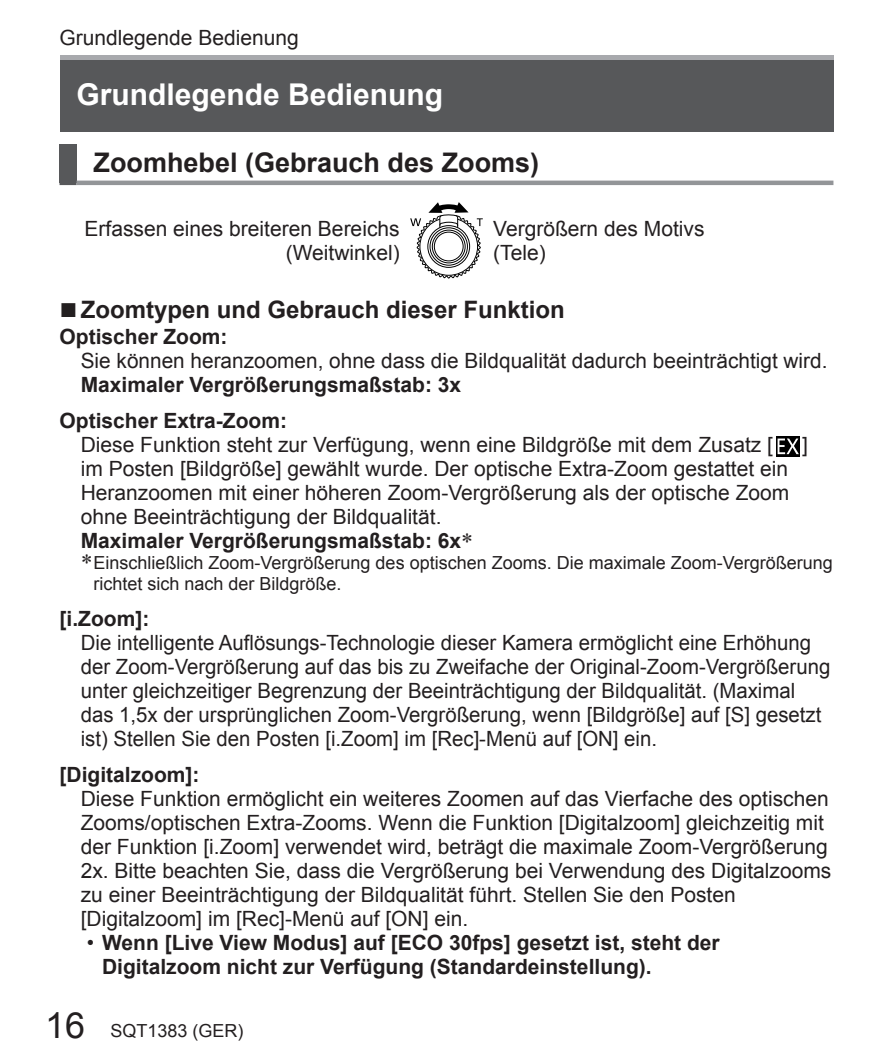
<style>
.page{position:relative;width:893px;height:1063px;background:#fff}
.page>*{position:absolute;margin:0;border:0;box-sizing:border-box;transform-origin:0 0}
.t1{font:700 30px "Arial";color:#fff}
.t2{font:700 27px "Arial";color:#231f20}
.t3{font:700 24px "Arial";color:#231f20}
.t4{font:21px/24px "Arial";color:#231f20}
.t5{font:700 21px/36px "Arial";color:#231f20}
.t6{font:18px/21px "Arial";color:#231f20}
.s1{font-weight:400;font-size:30px}
.s2{font-weight:400}
.s3{font-size:36px}
</style>
<div class="page">
<div style="left:60px;top:55px;width:773px;height:77px;background:#57585a"></div>
<div style="left:60px;top:55px;width:773px;height:5px;background:#a8a9ad"></div>
<div style="left:60px;top:145px;width:17px;height:38px;background:#57585a"></div>
<hr style="left:60px;top:181px;width:17px;height:4px;background:#57585a">
<hr style="left:77px;top:181px;width:756px;height:4px;background:#939598">
<svg style="left:410px;top:202px;width:73px;height:76px"></svg>
<svg style="left:776px;top:436px;width:24px;height:21px"></svg>
<svg style="left:778px;top:439px;width:21px;height:15px"></svg>
<p class="t4" style="left:60px;top:26px;width:241px">Grundlegende Bedienung</p>
<h1 class="t1" style="left:77px;top:78px;width:368px">Grundlegende Bedienung</h1>
<p class="t2" style="left:94px;top:148px;width:447px">Zoomhebel (Gebrauch des Zooms)</p>
<p class="t4" style="left:85px;top:217px;width:317px;text-align:right">Erfassen eines breiteren Bereichs (Weitwinkel)</p>
<p class="t4" style="left:493px;top:217px;width:213px">Vergrößern des Motivs (Tele)</p>
<p class="t3" style="left:60px;top:296px;width:507px"><span class="s1">■</span>Zoomtypen und Gebrauch dieser Funktion</p>
<p class="t5" style="left:60px;top:319px;width:170px">Optischer Zoom:</p>
<p class="t4" style="left:81px;top:349px;width:748px">Sie können heranzoomen, ohne dass die Bildqualität dadurch beeinträchtigt wird.</p>
<p class="t5" style="left:60px;top:367px;width:403px;text-indent:21px">Maximaler Vergrößerungsmaßstab: 3x<br>Optischer Extra-Zoom:</p>
<p class="t4" style="left:81px;top:433px;width:694px">Diese Funktion steht zur Verfügung, wenn eine Bildgröße mit dem Zusatz [</p>
<p class="t4" style="left:802px;top:433px;width:7px">]</p>
<p class="t4" style="left:81px;top:457px;width:710px;text-align:justify">im Posten [Bildgröße] gewählt wurde. Der optische Extra-Zoom gestattet ein Heranzoomen mit einer höheren Zoom-Vergrößerung als der optische Zoom ohne Beeinträchtigung der Bildqualität.</p>
<p class="t5" style="left:81px;top:523px;width:382px">Maximaler Vergrößerungsmaßstab: 6x</p>
<p class="t6" style="left:94px;top:553px;width:741px">Einschließlich Zoom-Vergrößerung des optischen Zooms. Die maximale Zoom-Vergrößerung richtet sich nach der Bildgröße.</p>
<p class="t5" style="left:60px;top:601px;width:91px">[i.Zoom]:</p>
<p class="t4" style="left:81px;top:631px;width:751px">Die intelligente Auflösungs-Technologie dieser Kamera ermöglicht eine Erhöhung der Zoom-Vergrößerung auf das bis zu Zweifache der Original-Zoom-Vergrößerung unter gleichzeitiger Begrenzung der Beeinträchtigung der Bildqualität. (Maximal das 1,5x der ursprünglichen Zoom-Vergrößerung, wenn [Bildgröße] auf [S] gesetzt ist) Stellen Sie den Posten [i.Zoom] im [Rec]-Menü auf [ON] ein.</p>
<p class="t5" style="left:60px;top:757px;width:141px">[Digitalzoom]:</p>
<p class="t4" style="left:81px;top:787px;width:752px">Diese Funktion ermöglicht ein weiteres Zoomen auf das Vierfache des optischen Zooms/optischen Extra-Zooms. Wenn die Funktion [Digitalzoom] gleichzeitig mit der Funktion [i.Zoom] verwendet wird, beträgt die maximale Zoom-Vergrößerung 2x. Bitte beachten Sie, dass die Vergrößerung bei Verwendung des Digitalzooms zu einer Beeinträchtigung der Bildqualität führt. Stellen Sie den Posten [Digitalzoom] im [Rec]-Menü auf [ON] ein.</p>
<p class="t5" style="left:102px;top:931px;width:619px;line-height:24px;text-indent:-15px"><span class="s2">•</span> Wenn [Live View Modus] auf [ECO 30fps] gesetzt ist, steht der<br>Digitalzoom nicht zur Verfügung (Standardeinstellung).</p>
<p class="t6" style="left:45px;top:1021px;width:200px"><span class="s3">16</span> SQT1383 (GER)</p>
</div>
